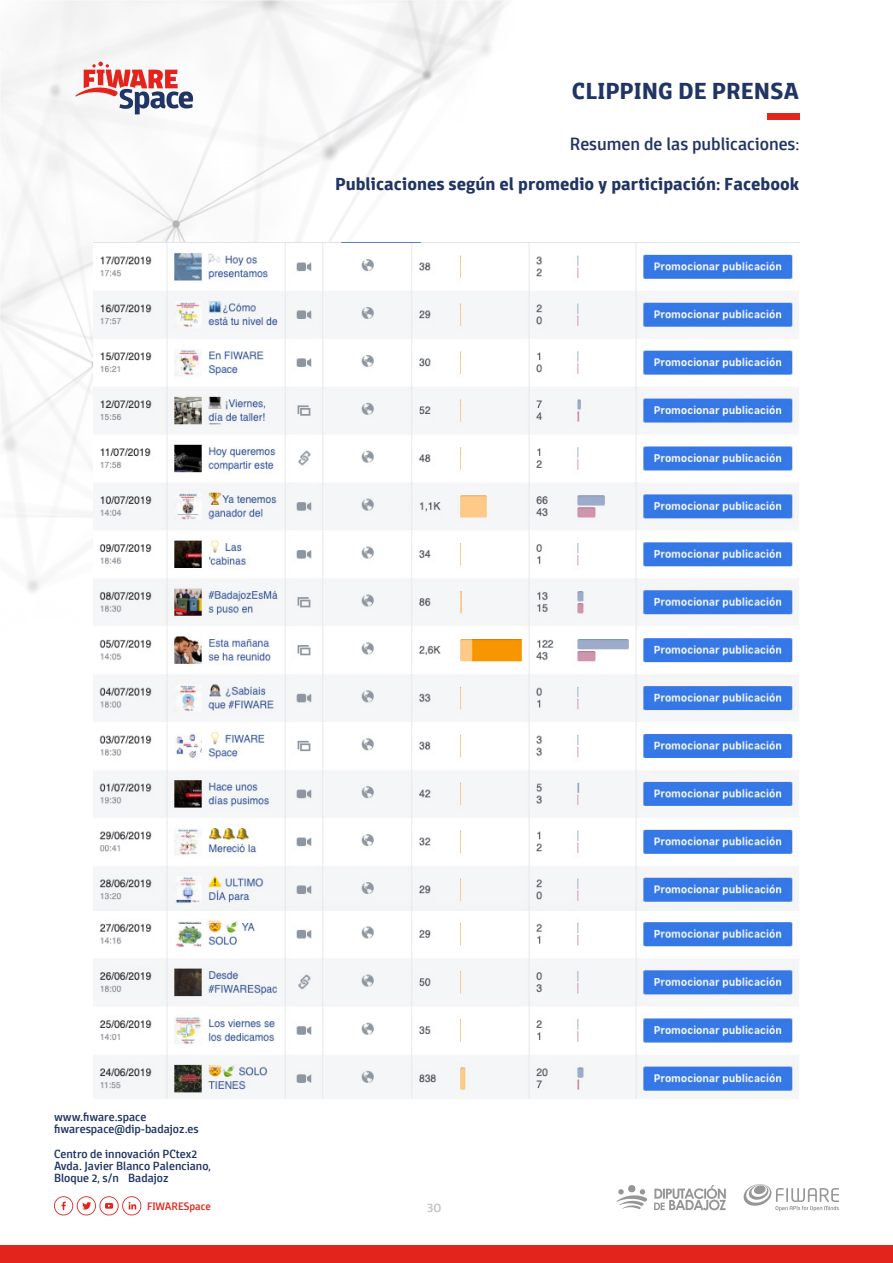
<style>
.page{position:relative;width:893px;height:1263px;background:#fff}
.page>*{position:absolute;margin:0;border:0;box-sizing:border-box;transform-origin:0 0}
.t1{font:700 24px "Domotika";color:#213564}
.t2{font:700 18px "Domotika";color:#213564}
.t3{font:500 18px "Domotika";color:#213564}
.t4{font:500 13.5px "Domotika";color:#c4c4c4}
.t5{font:500 12px/12.3px "Domotika";color:#213564}
.t6{font:500 10.95px "Domotika";color:#e2241c}
</style>
<div class="page">
<img style="left:0;top:0;width:800px;height:1212px">
<div style="left:0;top:1245px;width:893px;height:18px;background:#e2241c"></div>
<svg style="left:53px;top:1196px;width:89px;height:20px"></svg>
<svg style="left:654px;top:1185px;width:72px;height:25px"></svg>
<div style="left:628px;top:1185px;width:7px;height:7px;background:#969696;border-radius:50%"></div>
<svg style="left:616px;top:1189px;width:32px;height:21px"></svg>
<svg style="left:743px;top:1184px;width:96px;height:27px"></svg>
<div style="left:767px;top:113px;width:32px;height:7px;background:#e2241c"></div>
<svg style="left:75px;top:62px;width:118px;height:52px"></svg>
<img style="left:94px;top:242px;width:706px;height:857px">
<h1 class="t1" style="left:572px;top:76px;width:229px">CLIPPING DE PRENSA</h1>
<h2 class="t3" style="left:570px;top:133px;width:231px">Resumen de las publicaciones:</h2>
<h2 class="t2" style="left:335px;top:173px;width:466px">Publicaciones según el promedio y participación: Facebook</h2>
<p class="t5" style="left:54px;top:1111px;width:146px">www.fiware.space fiwarespace@dip-badajoz.es</p>
<p class="t5" style="left:54px;top:1148px;width:158px">Centro de innovación PCtex2<br>Avda. Javier Blanco Palenciano,<br>Bloque 2, s/n · Badajoz</p>
<p class="t6" style="left:147px;top:1199px;width:65px">FIWARESpace</p>
<p class="t4" style="left:427px;top:1199px;width:16px">30</p>
</div>
